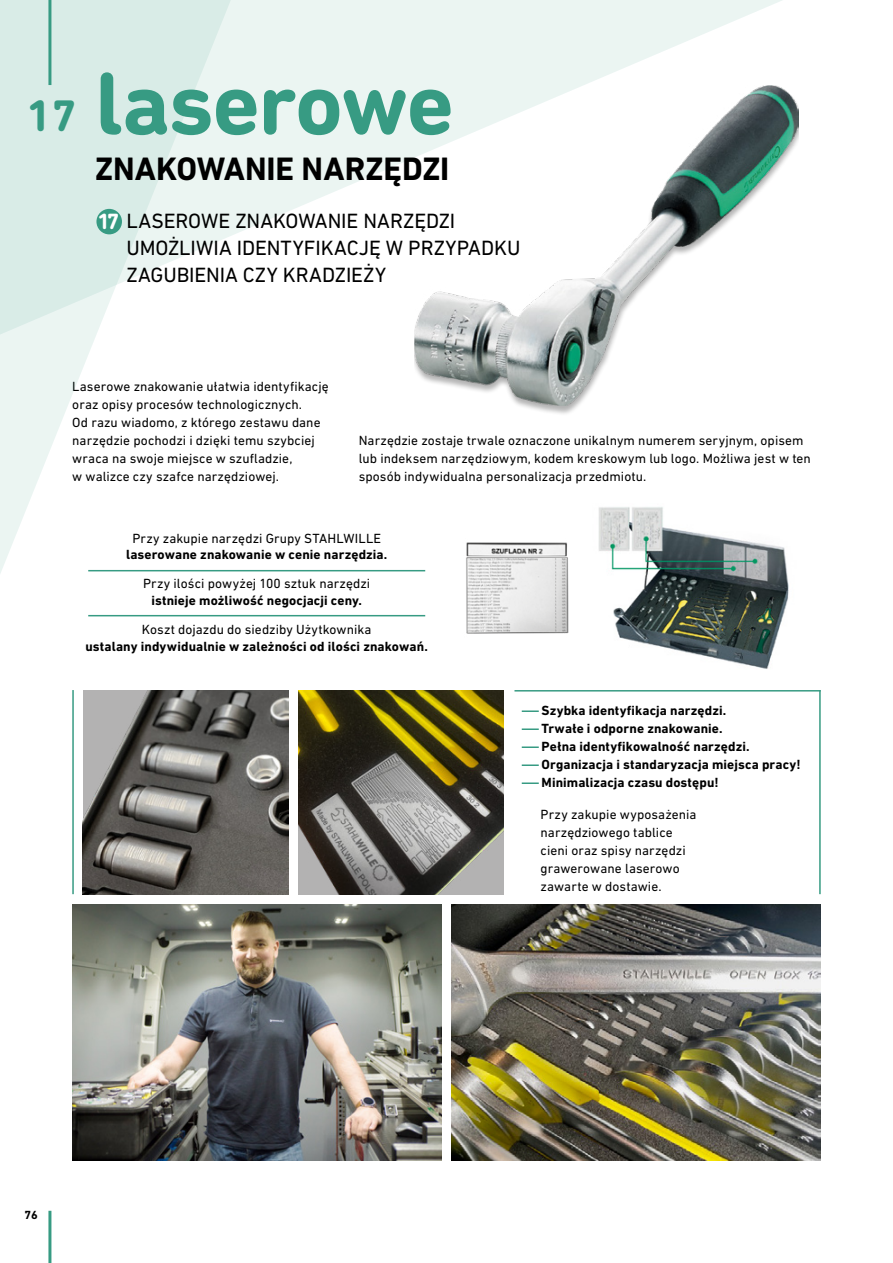
<style>
.page{position:relative;width:893px;height:1263px;background:#fff}
.page>*{position:absolute;margin:0;border:0;box-sizing:border-box;transform-origin:0 0}
.t1{font:700 90px "DIN Next Rounded LT Pro";letter-spacing:-.02em;color:#379b83}
.t2{font:700 45px "DIN Next Rounded LT Pro";color:#379b83}
.t3{font:700 33px "DIN Next LT Pro";letter-spacing:-.005em;color:#000}
.t4{font:21px/27px "DIN Next LT Pro";letter-spacing:-.005em;color:#000}
.t5{font:13.5px/18px "DIN Next LT Pro";letter-spacing:.005em;color:#000}
.t6{font:700 13.5px/18px "DIN Next LT Pro";letter-spacing:.005em;color:#000}
.t7{font:700 12px "DIN Next LT Pro";color:#000}
.s1{font-family:"DIN Next Rounded LT Pro";font-weight:700;font-size:22.5px;color:#fff}
</style>
<div class="page">
<hr style="left:48px;top:1211px;width:3px;height:52px;background:#379b83">
<img style="left:598px;top:507px;width:191px;height:162px">
<img style="left:72px;top:904px;width:369px;height:257px">
<img style="left:452px;top:904px;width:369px;height:257px">
<svg style="left:262px;top:0;width:537px;height:414px"></svg>
<svg style="left:0;top:0;width:262px;height:617px"></svg>
<hr style="left:48px;top:0;width:3px;height:85px;background:#379b83">
<div style="left:96px;top:209px;width:26px;height:25px;background:#379b83;border-radius:50%"></div>
<hr style="left:88px;top:570px;width:337px;height:1px;background:#379b83">
<hr style="left:88px;top:615px;width:337px;height:1px;background:#379b83">
<hr style="left:72px;top:690px;width:2px;height:204px;background:#379b83">
<img style="left:83px;top:690px;width:205px;height:204px">
<img style="left:299px;top:690px;width:205px;height:204px">
<hr style="left:819px;top:690px;width:2px;height:204px;background:#379b83">
<hr style="left:514px;top:690px;width:307px;height:1px;background:#379b83">
<img style="left:466px;top:542px;width:103px;height:92px">
<svg style="left:522px;top:710px;width:17px;height:2px"></svg>
<svg style="left:522px;top:728px;width:17px;height:2px"></svg>
<svg style="left:522px;top:746px;width:17px;height:2px"></svg>
<svg style="left:522px;top:764px;width:17px;height:2px"></svg>
<svg style="left:522px;top:782px;width:17px;height:2px"></svg>
<h2 class="t2" style="left:26px;top:90px;width:52px">17</h2>
<h1 class="t1" style="left:95px;top:51px;width:360px">laserowe</h1>
<h3 class="t3" style="left:95px;top:149px;width:356px">ZNAKOWANIE NARZĘDZI</h3>
<h3 class="t4" style="left:126px;top:207px;width:396px;text-indent:-29px"><span class="s1">17</span> LASEROWE ZNAKOWANIE NARZĘDZI<br>UMOŻLIWIA IDENTYFIKACJĘ W PRZYPADKU<br>ZAGUBIENIA CZY KRADZIEŻY</h3>
<p class="t5" style="left:72px;top:377px;width:258px">Laserowe znakowanie ułatwia identyfikację oraz opisy procesów technologicznych.<br>Od razu wiadomo, z którego zestawu dane narzędzie pochodzi i dzięki temu szybciej wraca na swoje miejsce w szufladzie,<br>w walizce czy szafce narzędziowej.</p>
<p class="t5" style="left:359px;top:431px;width:454px">Narzędzie zostaje trwale oznaczone unikalnym numerem seryjnym, opisem lub indeksem narzędziowym, kodem kreskowym lub logo. Możliwa jest w ten sposób indywidualna personalizacja przedmiotu.</p>
<p class="t5" style="left:132px;top:529px;width:250px">Przy zakupie narzędzi Grupy STAHLWILLE</p>
<p class="t6" style="left:126px;top:545px;width:263px">laserowane znakowanie w cenie narzędzia.</p>
<p class="t5" style="left:143px;top:575px;width:229px">Przy ilości powyżej 100 sztuk narzędzi</p>
<p class="t6" style="left:151px;top:591px;width:212px">istnieje możliwość negocjacji ceny.</p>
<p class="t5" style="left:142px;top:620px;width:231px">Koszt dojazdu do siedziby Użytkownika</p>
<p class="t6" style="left:86px;top:637px;width:344px">ustalany indywidualnie w zależności od ilości znakowań.</p>
<p class="t6" style="left:542px;top:701px;width:260px">Szybka identyfikacja narzędzi.<br>Trwałe i odporne znakowanie.<br>Pełna identyfikowalność narzędzi.<br>Organizacja i standaryzacja miejsca pracy!<br>Minimalizacja czasu dostępu!</p>
<p class="t5" style="left:541px;top:805px;width:157px">Przy zakupie wyposażenia narzędziowego tablice cieni oraz spisy narzędzi grawerowane laserowo zawarte w dostawie.</p>
<p class="t7" style="left:24px;top:1208px;width:15px">76</p>
</div>
